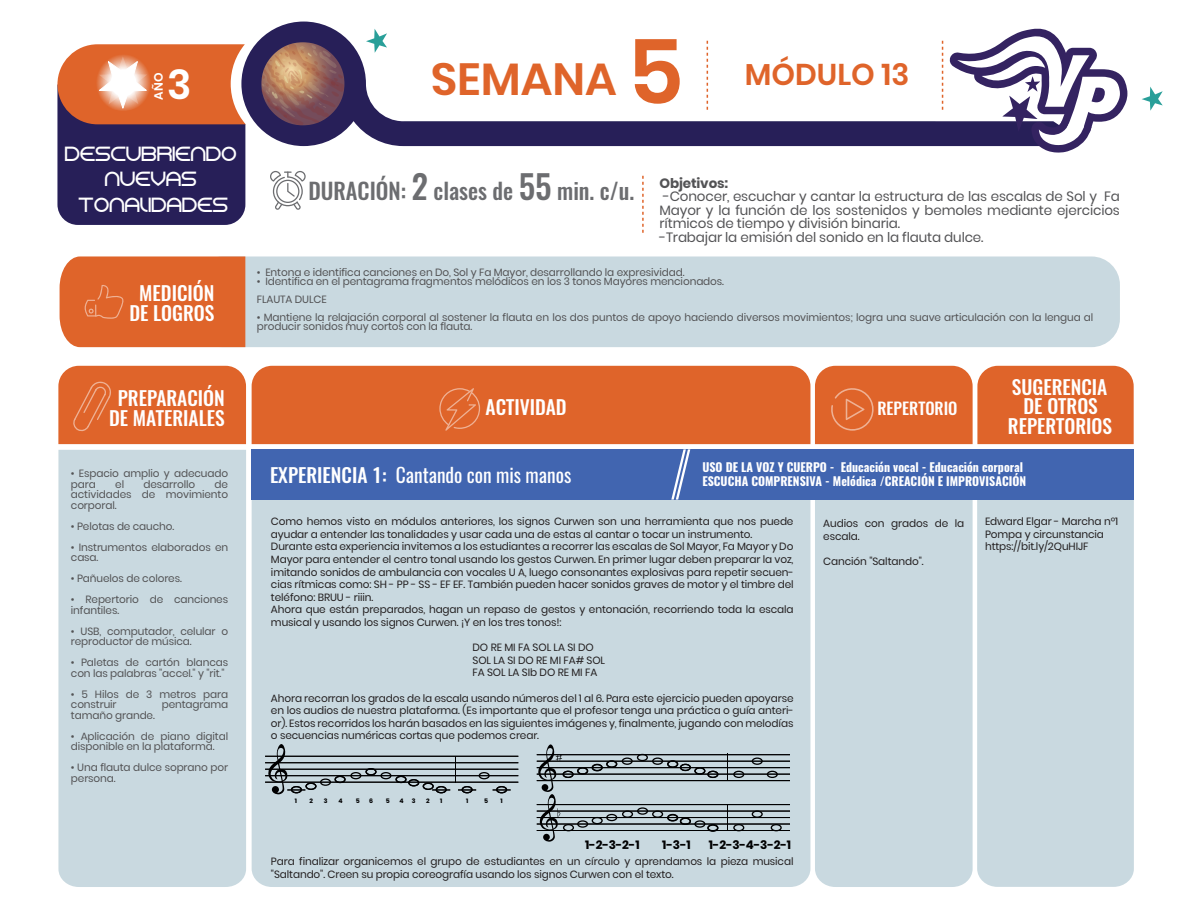
<style>
.page{position:relative;width:1188px;height:918px;background:#fff}
.page>*{position:absolute;margin:0;border:0;box-sizing:border-box;transform-origin:0 0}
.t1{font:600 45px "Poppins";color:#df642a}
.t2{font:600 40.8px "Poppins";color:#fff}
.t3{font:600 30px "Poppins";color:#df642a}
.t4{font:500 22.5px "Oswald";color:#6c6d70}
.t5{font:21px/25.5px "Electromagnetic Lungs";color:#fff;text-align:center}
.t6{font:500 19.5px/19.5px "Oswald";color:#fff;text-align:center}
.t7{font:19.5px "Oswald";color:#fff}
.t8{font:500 16.5px "Oswald";color:#fff}
.t9{font:13.5px/13.5px "Poppins";letter-spacing:-.01em;color:#535355}
.t10{font:700 13.5px "Poppins";letter-spacing:-.01em;color:#535355}
.t11{font:600 12.15px "Poppins";color:#fff}
.t12{font:700 12px/13.5px "Oswald";color:#fff}
.t13{font:700 12px "Poppins";color:#000001}
.t14{font:800 10.95px "Poppins";letter-spacing:-.025em;color:#231f20;scale:.77 1}
.t15{font:10.5px/12.6px "Poppins";letter-spacing:-.01em;color:#231f20}
.t16{font:10.5px/10.5px "Poppins";letter-spacing:-.01em;color:#535355}
.t17{font:700 6.3px "Poppins";color:#000001}
.s1{font-size:89.4px}
.s2{font-size:33px}
.s3{font-weight:500}
</style>
<div class="page">
<div style="left:194px;top:256px;width:926px;height:91px;background:#c9d9e0;border-radius:28px"></div>
<div style="left:252px;top:500px;width:558px;height:387px;background:#c9d9e0"></div>
<div style="left:58px;top:450px;width:188px;height:437px;background:#c9d9e0"></div>
<div style="left:815px;top:500px;width:158px;height:387px;background:#c9d9e0"></div>
<div style="left:977px;top:500px;width:157px;height:387px;background:#c9d9e0"></div>
<svg style="left:246px;top:22px;width:795px;height:125px;fill:#271f58"></svg>
<svg style="left:1142px;top:87px;width:21px;height:24px"></svg>
<svg style="left:366px;top:29px;width:21px;height:2px"></svg>
<svg style="left:270px;top:171px;width:36px;height:39px"></svg>
<div style="left:58px;top:366px;width:188px;height:78px;background:#df642a"></div>
<svg style="left:642px;top:176px;width:2px;height:57px"></svg>
<div style="left:60px;top:256px;width:185px;height:91px;background:#df642a"></div>
<svg style="left:337px;top:31px;width:599px;height:90px"></svg>
<svg style="left:261px;top:42px;width:83px;height:83px;background:#855e5f"></svg>
<svg style="left:252px;top:366px;width:882px;height:134px;background:#a46c67"></svg>
<svg style="left:950px;top:29px;width:177px;height:124px"></svg>
<svg style="left:57px;top:44px;width:189px;height:181px;background:#7a4a56"></svg>
<div style="left:832px;top:552px;width:118px;height:164px;background:#c9d9e0"></div>
<div style="left:405px;top:746px;width:263px;height:82px;background:#c9d9e0"></div>
<hr style="left:265px;top:756px;width:253px;height:1px;background:#000001">
<hr style="left:265px;top:762px;width:253px;height:1px;background:#000001">
<hr style="left:265px;top:769px;width:253px;height:1px;background:#000001">
<hr style="left:265px;top:775px;width:253px;height:1px;background:#000001">
<hr style="left:265px;top:782px;width:253px;height:1px;background:#000001">
<svg style="left:752px;top:758px;width:11px;height:7px"></svg>
<hr style="left:537px;top:754px;width:253px;height:1px;background:#000001">
<hr style="left:537px;top:761px;width:253px;height:1px;background:#000001">
<hr style="left:537px;top:767px;width:253px;height:1px;background:#000001">
<hr style="left:537px;top:774px;width:253px;height:1px;background:#000001">
<hr style="left:537px;top:780px;width:253px;height:1px;background:#000001">
<svg style="left:767px;top:771px;width:11px;height:7px"></svg>
<svg style="left:752px;top:810px;width:11px;height:7px"></svg>
<hr style="left:537px;top:804px;width:253px;height:1px;background:#000001">
<hr style="left:537px;top:811px;width:253px;height:1px;background:#000001">
<hr style="left:537px;top:817px;width:253px;height:1px;background:#000001">
<hr style="left:537px;top:824px;width:253px;height:1px;background:#000001">
<hr style="left:537px;top:830px;width:253px;height:1px;background:#000001">
<svg style="left:771px;top:824px;width:11px;height:6px"></svg>
<svg style="left:268px;top:744px;width:243px;height:51px"></svg>
<svg style="left:727px;top:753px;width:17px;height:27px"></svg>
<svg style="left:727px;top:805px;width:17px;height:25px"></svg>
<svg style="left:538px;top:744px;width:180px;height:98px"></svg>
<p class="t11" style="left:152px;top:100px;width:28px;rotate:-90deg">AÑO</p>
<h2 class="t2" style="left:167px;top:61px;width:26px">3</h2>
<h3 class="t5" style="left:65px;top:141px;width:174px">DESCUBRIENDO<br>NUEVAS<br>TONALIDADES</h3>
<h3 class="t6" style="left:129px;top:284px;width:87px">MEDICIÓN<br>DE LOGROS</h3>
<h3 class="t6" style="left:109px;top:389px;width:117px">PREPARACIÓN<br>DE MATERIALES</h3>
<p class="t16" style="left:71px;top:468px;width:159px">• Espacio amplio y adecuado para</p>
<p class="t16" style="left:71px;top:479px;width:159px;text-align:justify;text-indent:144px">de actividades de movimiento corporal.</p>
<p class="t16" style="left:71px;top:521px;width:105px">• Pelotas de caucho.</p>
<p class="t16" style="left:71px;top:542px;width:159px">• Instrumentos elaborados en casa.</p>
<p class="t16" style="left:71px;top:573px;width:112px">• Pañuelos de colores.</p>
<p class="t16" style="left:71px;top:594px;width:159px">• Repertorio de canciones infantiles.</p>
<p class="t16" style="left:71px;top:626px;width:159px">• USB, computador, celular o reproductor de música.</p>
<p class="t16" style="left:71px;top:657px;width:159px">• Paletas de cartón blancas con las palabras "accel." y "rit."</p>
<p class="t16" style="left:71px;top:689px;width:159px">• 5 Hilos de 3 metros para construir</p>
<p class="t16" style="left:115px;top:479px;width:10px">el</p>
<p class="t16" style="left:144px;top:479px;width:53px">desarrollo</p>
<p class="t16" style="left:162px;top:699px;width:68px">pentagrama</p>
<p class="t16" style="left:71px;top:710px;width:85px">tamaño grande.</p>
<p class="t16" style="left:71px;top:731px;width:159px">• Aplicación de piano digital disponible en la plataforma.</p>
<p class="t16" style="left:71px;top:762px;width:159px">• Una flauta dulce soprano por persona.</p>
<h1 class="t1" style="left:431px;top:54px;width:255px">SEMANA <span class="s1">5</span></h1>
<h3 class="t3" style="left:745px;top:57px;width:166px">MÓDULO 13</h3>
<h3 class="t4" style="left:308px;top:175px;width:327px">DURACIÓN: <span class="s2">2</span> clases de <span class="s2">55</span> min. c/u.</h3>
<p class="t10" style="left:660px;top:175px;width:70px">Objetivos:</p>
<p class="t9" style="left:660px;top:190px;width:462px">-Conocer, escuchar y cantar la estructura de las escalas de Sol y Fa Mayor y la función de los sostenidos y bemoles mediante ejercicios rítmicos de tiempo y división binaria.<br>-Trabajar la emisión del sonido en la flauta dulce.</p>
<p class="t16" style="left:257px;top:267px;width:429px">• Entona e identifica canciones en Do, Sol y Fa Mayor, desarrollando la expresividad.</p>
<p class="t16" style="left:257px;top:272px;width:469px;line-height:18px">• Identifica en el pentagrama fragmentos melódicos en los 3 tonos Mayores mencionados.<br>FLAUTA DULCE</p>
<p class="t16" style="left:257px;top:313px;width:838px;line-height:9px">• Mantiene la relajación corporal al sostener la flauta en los dos puntos de apoyo haciendo diversos movimientos; logra una suave articulación con la lengua al producir sonidos muy cortos con la flauta.</p>
<h3 class="t6" style="left:486px;top:398px;width:83px">ACTIVIDAD</h3>
<h3 class="t7" style="left:270px;top:462px;width:303px"><span class="s3">EXPERIENCIA 1:</span> Cantando con mis manos</h3>
<h3 class="t8" style="left:877px;top:397px;width:82px">REPERTORIO</h3>
<h3 class="t6" style="left:1008px;top:378px;width:106px">SUGERENCIA<br>DE OTROS<br>REPERTORIOS</h3>
<p class="t12" style="left:702px;top:461px;width:325px">USO DE LA VOZ Y CUERPO - Educación vocal - Educación corporal<br>ESCUCHA COMPRENSIVA - Melódica /CREACIÓN E IMPROVISACIÓN</p>
<p class="t15" style="left:271px;top:515px;width:524px">Como hemos visto en módulos anteriores, los signos Curwen son una herramienta que nos puede ayudar a entender las tonalidades y usar cada una de estas al cantar o tocar un instrumento.<br>Durante esta experiencia invitemos a los estudiantes a recorrer las escalas de Sol Mayor, Fa Mayor y Do Mayor para entender el centro tonal usando los gestos Curwen. En primer lugar deben preparar la voz, imitando sonidos de ambulancia con vocales U A, luego consonantes explosivas para repetir secuen&shy;cias rítmicas como: SH - PP - SS - EF EF. También pueden hacer sonidos graves de motor y el timbre del teléfono: BRUU - riiin.<br>Ahora que están preparados, hagan un repaso de gestos y entonación, recorriendo toda la escala musical y usando los signos Curwen. ¡Y en los tres tonos!:</p>
<p class="t15" style="left:473px;top:641px;width:134px">DO RE MI FA SOL LA SI DO<br>SOL LA SI DO RE MI FA# SOL<br>FA SOL LA SIb DO RE MI FA</p>
<p class="t15" style="left:271px;top:692px;width:524px;text-align:justify">Ahora recorran los grados de la escala usando números del 1 al 6. Para este ejercicio pueden apoyarse en los audios de nuestra plataforma. (Es importante que el profesor tenga una práctica o guía anteri&shy;or). Estos recorridos los harán basados en las siguientes imágenes y, finalmente, jugando con melodías o secuencias numéricas cortas que podemos crear.</p>
<p class="t14" style="left:264px;top:694px;width:278px">https://www.youtube.com/watch?v=9KrGIyd_PD4</p>
<p class="t17" style="left:295px;top:797px;width:4px">1</p>
<p class="t17" style="left:310px;top:797px;width:5px">2</p>
<p class="t17" style="left:324px;top:797px;width:5px">3</p>
<p class="t17" style="left:339px;top:797px;width:6px">4</p>
<p class="t17" style="left:356px;top:797px;width:6px">5</p>
<p class="t17" style="left:369px;top:797px;width:5px">6</p>
<p class="t17" style="left:386px;top:797px;width:6px">5</p>
<p class="t17" style="left:399px;top:797px;width:6px">4</p>
<p class="t17" style="left:412px;top:797px;width:5px">3</p>
<p class="t17" style="left:426px;top:797px;width:5px">2</p>
<p class="t17" style="left:440px;top:797px;width:4px">1</p>
<p class="t17" style="left:466px;top:797px;width:4px">1</p>
<p class="t17" style="left:484px;top:797px;width:6px">5</p>
<p class="t17" style="left:501px;top:797px;width:4px">1</p>
<p class="t13" style="left:585px;top:838px;width:56px">1-2-3-2-1</p>
<p class="t13" style="left:662px;top:838px;width:30px">1-3-1</p>
<p class="t13" style="left:709px;top:838px;width:84px">1-2-3-4-3-2-1</p>
<p class="t15" style="left:271px;top:855px;width:524px">Para finalizar organicemos el grupo de estudiantes en un círculo y aprendamos la pieza musical "Saltando". Creen su propia coreografía usando los signos Curwen con el texto.</p>
<p class="t15" style="left:823px;top:517px;width:143px">Audios con grados de la escala.</p>
<p class="t15" style="left:823px;top:555px;width:102px">Canción "Saltando".</p>
<p class="t15" style="left:985px;top:515px;width:135px">Edward Elgar - Marcha nº1<br>Pompa y circunstancia https://bit.ly/2QuHIJF</p>
</div>
